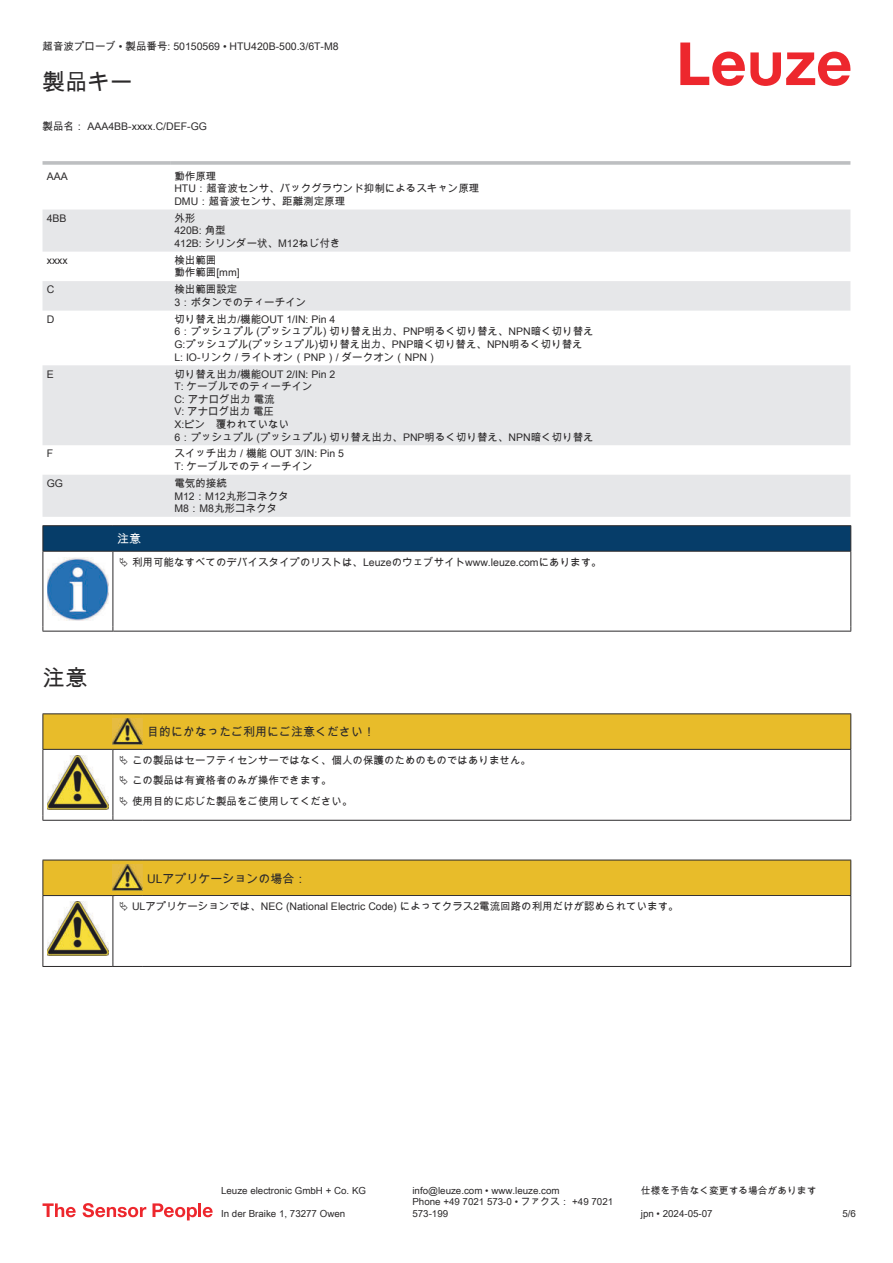
<style>
.page{position:relative;width:893px;height:1263px;background:#fff}
.page>*{position:absolute;margin:0;border:0;box-sizing:border-box;transform-origin:0 0}
.t1{font:22.5px "Arial Unicode MS";color:#2b292a}
.t2{font:12px "Arial Unicode MS";color:#2b292a}
.t3{font:12px "Arial Unicode MS";color:#fff}
.t4{font:10.5px/12.6px "Arial Unicode MS";color:#2b292a}
.t5{font:9.75px/11.7px "Arial Unicode MS";color:#2b292a}
</style>
<div class="page">
<svg style="left:680px;top:43px;width:170px;height:43px"></svg>
<svg style="left:43px;top:210px;width:807px;height:307px;fill:#e6e7e9"></svg>
<svg style="left:43px;top:161px;width:127px;height:4px"></svg>
<hr style="left:170px;top:161px;width:680px;height:4px;background:#c4c5c7">
<svg style="left:43px;top:1203px;width:33px;height:14px"></svg>
<svg style="left:83px;top:1203px;width:63px;height:14px"></svg>
<svg style="left:153px;top:1203px;width:44px;height:17px"></svg>
<hr style="left:198px;top:1203px;width:3px;height:14px;background:#ed272d">
<svg style="left:203px;top:1207px;width:10px;height:10px"></svg>
<svg style="left:44px;top:552px;width:806px;height:79px"></svg>
<hr style="left:43px;top:525px;width:70px;height:1px;background:#2b292a">
<hr style="left:43px;top:551px;width:70px;height:1px;background:#2b292a">
<hr style="left:113px;top:525px;width:738px;height:1px;background:#2b292a">
<svg style="left:43px;top:526px;width:808px;height:25px;background:#063c67"></svg>
<hr style="left:113px;top:551px;width:738px;height:1px;background:#2b292a">
<hr style="left:43px;top:552px;width:1px;height:75px;background:#2b292a">
<hr style="left:113px;top:552px;width:1px;height:75px;background:#2b292a">
<hr style="left:850px;top:552px;width:1px;height:75px;background:#2b292a">
<hr style="left:43px;top:631px;width:70px;height:1px;background:#2b292a">
<hr style="left:113px;top:631px;width:738px;height:1px;background:#2b292a">
<img style="left:47px;top:558px;width:61px;height:62px">
<div style="left:115px;top:552px;width:734px;height:20px;background:#fff"></div>
<hr style="left:43px;top:713px;width:70px;height:1px;background:#2b292a">
<hr style="left:113px;top:713px;width:30px;height:1px;background:#2b292a">
<hr style="left:143px;top:713px;width:708px;height:1px;background:#2b292a">
<hr style="left:43px;top:820px;width:70px;height:1px;background:#2b292a">
<hr style="left:113px;top:820px;width:30px;height:1px;background:#2b292a">
<hr style="left:143px;top:820px;width:708px;height:1px;background:#2b292a">
<div style="left:44px;top:861px;width:806px;height:34px;background:#e8bc2a"></div>
<hr style="left:43px;top:860px;width:70px;height:1px;background:#2b292a">
<hr style="left:43px;top:860px;width:1px;height:35px;background:#2b292a">
<hr style="left:43px;top:895px;width:70px;height:1px;background:#2b292a">
<hr style="left:113px;top:860px;width:30px;height:1px;background:#2b292a">
<hr style="left:113px;top:895px;width:30px;height:1px;background:#2b292a">
<hr style="left:143px;top:860px;width:708px;height:1px;background:#2b292a">
<hr style="left:850px;top:860px;width:1px;height:35px;background:#2b292a">
<hr style="left:143px;top:895px;width:708px;height:1px;background:#2b292a">
<hr style="left:43px;top:896px;width:1px;height:66px;background:#2b292a">
<hr style="left:113px;top:896px;width:1px;height:66px;background:#2b292a">
<hr style="left:850px;top:896px;width:1px;height:66px;background:#2b292a">
<hr style="left:43px;top:966px;width:70px;height:1px;background:#2b292a">
<hr style="left:113px;top:966px;width:30px;height:1px;background:#2b292a">
<hr style="left:143px;top:966px;width:708px;height:1px;background:#2b292a">
<img style="left:113px;top:864px;width:30px;height:26px">
<img style="left:47px;top:902px;width:61px;height:54px">
<svg style="left:43px;top:714px;width:808px;height:106px"></svg>
<p class="t4" style="left:43px;top:40px;width:298px">超音波プローブ • 製品番号: 50150569 • HTU420B-500.3/6T-M8</p>
<h1 class="t1" style="left:43px;top:66px;width:91px">製品キー</h1>
<p class="t4" style="left:43px;top:120px;width:166px">製品名： AAA4BB-xxxx.C/DEF-GG</p>
<p class="t4" style="left:47px;top:169px;width:23px">AAA</p>
<p class="t4" style="left:174px;top:169px;width:307px">動作原理<br>HTU：超音波センサ、バックグラウンド抑制によるスキャン原理<br>DMU：超音波センサ、距離測定原理</p>
<p class="t4" style="left:47px;top:211px;width:21px">4BB</p>
<p class="t4" style="left:174px;top:211px;width:168px">外形<br>420B: 角型<br>412B: シリンダー状、M12ねじ付き</p>
<p class="t4" style="left:47px;top:254px;width:22px">xxxx</p>
<p class="t4" style="left:174px;top:254px;width:67px">検出範囲<br>動作範囲[mm]</p>
<p class="t4" style="left:47px;top:283px;width:9px">C</p>
<p class="t4" style="left:174px;top:283px;width:133px">検出範囲設定<br>3：ボタンでのティーチイン</p>
<p class="t4" style="left:47px;top:313px;width:9px">D</p>
<p class="t4" style="left:174px;top:313px;width:421px">切り替え出力/機能OUT 1/IN: Pin 4<br>6：プッシュプル (プッシュプル) 切り替え出力、PNP明るく切り替え、NPN暗く切り替えG:プッシュプル(プッシュプル)切り替え出力、PNP暗く切り替え、NPN明るく切り替えL: IO-リンク / ライトオン（PNP）/ ダークオン（NPN）</p>
<p class="t4" style="left:47px;top:368px;width:9px">E</p>
<p class="t4" style="left:174px;top:367px;width:421px">切り替え出力/機能OUT 2/IN: Pin 2<br>T: ケーブルでのティーチイン<br>C: アナログ出力 電流<br>V: アナログ出力 電圧<br>X:ピン　覆われていない<br>6：プッシュプル (プッシュプル) 切り替え出力、PNP明るく切り替え、NPN暗く切り替え</p>
<p class="t4" style="left:47px;top:447px;width:8px">F</p>
<p class="t4" style="left:174px;top:447px;width:171px">スイッチ出力 / 機能 OUT 3/IN: Pin 5<br>T: ケーブルでのティーチイン</p>
<p class="t4" style="left:47px;top:477px;width:18px">GG</p>
<p class="t4" style="left:174px;top:477px;width:116px">電気的接続<br>M12：M12丸形コネクタ<br>M8：M8丸形コネクタ</p>
<p class="t3" style="left:117px;top:530px;width:25px">注意</p>
<p class="t4" style="left:132px;top:556px;width:471px">利用可能なすべてのデバイスタイプのリストは、Leuzeのウェブサイトwww.leuze.comにあります。</p>
<h1 class="t1" style="left:43px;top:662px;width:46px">注意</h1>
<p class="t2" style="left:147px;top:723px;width:229px">目的にかなったご利用にご注意ください！</p>
<p class="t4" style="left:132px;top:750px;width:400px;line-height:20.2px">この製品はセーフティセンサーではなく、個人の保護のためのものではありません。この製品は有資格者のみが操作できます。<br>使用目的に応じた製品をご使用してください。</p>
<p class="t2" style="left:147px;top:870px;width:161px">ULアプリケーションの場合：</p>
<p class="t4" style="left:132px;top:900px;width:548px">ULアプリケーションでは、NEC (National Electric Code) によってクラス2電流回路の利用だけが認められています。</p>
<p class="t5" style="left:221px;top:1184px;width:146px">Leuze electronic GmbH + Co. KG</p>
<p class="t5" style="left:412px;top:1184px;width:149px">info@leuze.com • www.leuze.com</p>
<p class="t5" style="left:641px;top:1184px;width:177px">仕様を予告なく変更する場合があります</p>
<p class="t5" style="left:221px;top:1207px;width:126px">In der Braike 1, 73277 Owen</p>
<p class="t5" style="left:412px;top:1196px;width:202px">Phone +49 7021 573-0 • ファクス： +49 7021<br>573-199</p>
<p class="t5" style="left:641px;top:1207px;width:73px">jpn • 2024-05-07</p>
<p class="t5" style="left:842px;top:1207px;width:15px">5/6</p>
</div>
